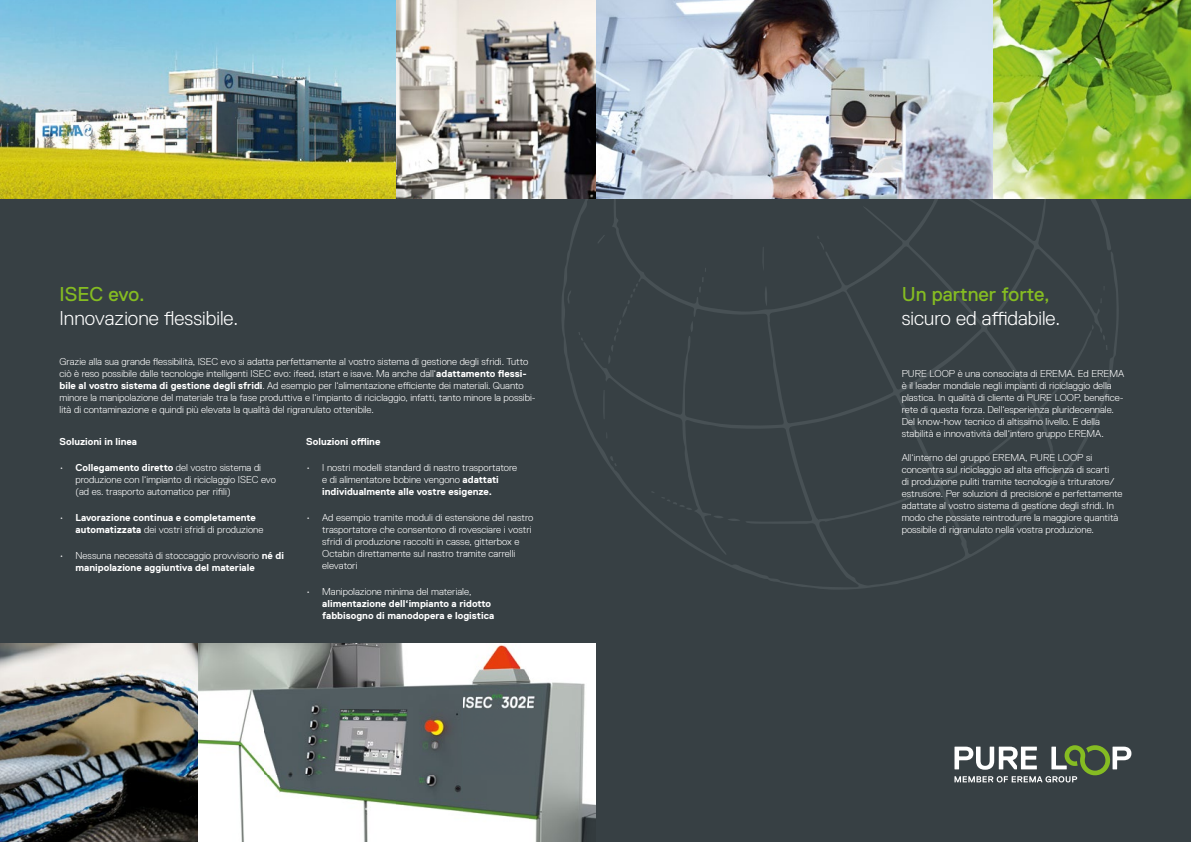
<style>
.page{position:relative;width:1191px;height:842px;background:#374044}
.page>*{position:absolute;margin:0;border:0;box-sizing:border-box;transform-origin:0 0}
.t1{font:300 20px "Replica Std";color:#fff}
.t2{font:20px "Replica Std";color:#85bc22}
.t3{font:300 10px/12px "Replica Std";color:#fff}
.t4{font:700 10px/12px "Replica Std";color:#fff}
.s1{font-weight:700}
.s2{font-size:11px}
.s3{font-weight:300;font-size:11px}
.s4{font-weight:300}
</style>
<div class="page">
<svg style="left:562px;top:199px;width:557px;height:391px"></svg>
<svg style="left:863px;top:199px;width:248px;height:51px"></svg>
<svg style="left:764px;top:286px;width:3px;height:20px"></svg>
<svg style="left:603px;top:390px;width:1px;height:29px"></svg>
<svg style="left:761px;top:247px;width:2px;height:24px"></svg>
<svg style="left:566px;top:290px;width:5px;height:14px"></svg>
<svg style="left:690px;top:321px;width:4px;height:11px"></svg>
<svg style="left:713px;top:516px;width:27px;height:5px"></svg>
<svg style="left:597px;top:235px;width:8px;height:9px"></svg>
<svg style="left:1102px;top:334px;width:5px;height:16px"></svg>
<svg style="left:1091px;top:324px;width:3px;height:6px"></svg>
<svg style="left:816px;top:236px;width:9px;height:14px"></svg>
<svg style="left:608px;top:283px;width:30px;height:81px"></svg>
<svg style="left:610px;top:456px;width:7px;height:10px"></svg>
<svg style="left:698px;top:268px;width:8px;height:25px"></svg>
<svg style="left:661px;top:497px;width:31px;height:13px"></svg>
<svg style="left:578px;top:332px;width:5px;height:9px"></svg>
<svg style="left:954px;top:745px;width:177px;height:37px"></svg>
<img style="left:0;top:0;width:1191px;height:199px">
<img style="left:0;top:643px;width:198px;height:199px">
<svg style="left:198px;top:643px;width:397px;height:199px"></svg>
<h1 class="t2" style="left:60px;top:283px;width:87px">ISEC evo.</h1>
<h1 class="t1" style="left:60px;top:307px;width:180px">Innovazione flessibile.</h1>
<p class="t3" style="left:60px;top:356px;width:477px">Grazie alla sua grande flessibilità, ISEC evo si adatta perfettamente al vostro sistema di gestione degli sfridi. Tutto ciò è reso possibile dalle tecnologie intelligenti ISEC evo: ifeed, istart e isave. Ma anche dall‘<span class="s1">adattamento flessi&shy;bile al vostro sistema di gestione degli sfridi</span>. Ad esempio per l‘alimentazione efficiente dei materiali. Quanto minore la manipolazione del materiale tra la fase produttiva e l‘impianto di riciclaggio, infatti, tanto minore la possibi&shy;lità di contaminazione e quindi più elevata la qualità del rigranulato ottenibile.</p>
<p class="t4" style="left:60px;top:436px;width:79px">Soluzioni in linea</p>
<p class="t3" style="left:76px;top:461px;width:202px;text-indent:-16px"><span class="s2">•</span> <span class="s1">Collegamento diretto</span> del vostro sistema di produzione con l‘impianto di riciclaggio ISEC evo (ad es. trasporto automatico per rifili)</p>
<p class="t4" style="left:76px;top:512px;width:189px;text-indent:-16px"><span class="s3">•</span> Lavorazione continua e completamente automatizzata <span class="s4">dei vostri sfridi di produzione</span></p>
<p class="t3" style="left:76px;top:550px;width:210px;text-indent:-16px"><span class="s2">•</span> Nessuna necessità di stoccaggio provvisorio <span class="s1">né di manipolazione aggiuntiva del materiale</span></p>
<p class="t4" style="left:306px;top:436px;width:76px">Soluzioni offline</p>
<p class="t3" style="left:322px;top:461px;width:196px;text-indent:-16px"><span class="s2">•</span> I nostri modelli standard di nastro trasportatore e di alimentatore bobine vengono <span class="s1">adattati individualmente alle vostre esigenze.</span></p>
<p class="t3" style="left:322px;top:512px;width:212px;text-indent:-16px"><span class="s2">•</span> Ad esempio tramite moduli di estensione del nastro trasportatore che consentono di rovesciare i vostri sfridi di produzione raccolti in casse, gitterbox e Octabin direttamente sul nastro tramite carrelli elevatori</p>
<p class="t4" style="left:322px;top:586px;width:173px;text-indent:-16px"><span class="s3">•</span> <span class="s4">Manipolazione minima del materiale, </span>alimentazione dell‘impianto a ridotto fabbisogno di manodopera e logistica</p>
<h1 class="t2" style="left:901px;top:283px;width:149px">Un partner forte,</h1>
<h1 class="t1" style="left:901px;top:307px;width:160px">sicuro ed affidabile.</h1>
<p class="t3" style="left:901px;top:367px;width:224px">PURE LOOP è una consociata di EREMA. Ed EREMA è il leader mondiale negli impianti di riciclaggio della plastica. In qualità di cliente di PURE LOOP, benefice&shy;rete di questa forza. Dell‘esperienza pluridecennale.<br>Del know-how tecnico di altissimo livello. E della stabilità e innovatività dell‘intero gruppo EREMA.</p>
<p class="t3" style="left:901px;top:451px;width:222px">All‘interno del gruppo EREMA, PURE LOOP si concentra sul riciclaggio ad alta efficienza di scarti<br>di produzione puliti tramite tecnologie a trituratore/ estrusore. Per soluzioni di precisione e perfettamente adattate al vostro sistema di gestione degli sfridi. In modo che possiate reintrodurre la maggiore quantità possibile di rigranulato nella vostra produzione.</p>
</div>
